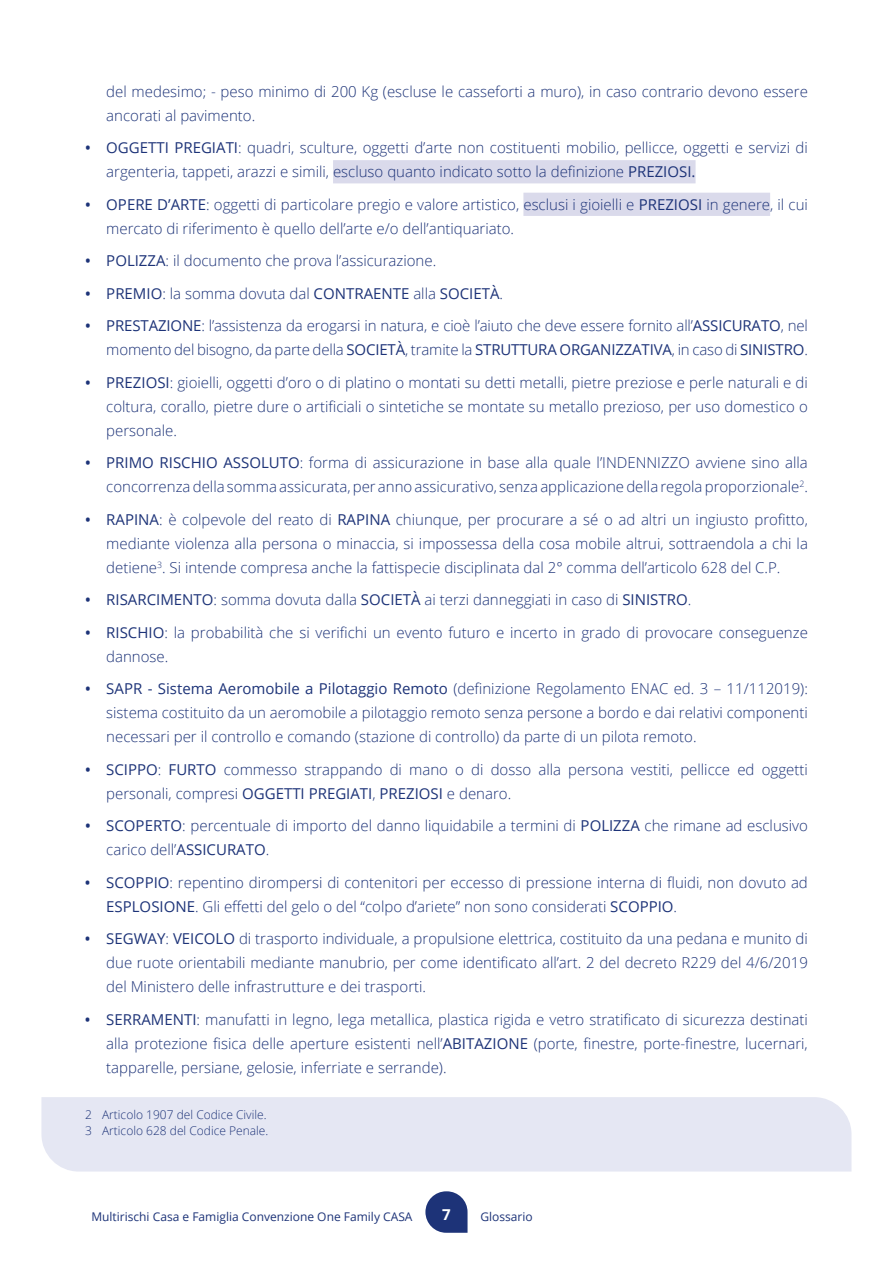
<style>
.page{position:relative;width:893px;height:1263px;background:#fff}
.page>*{position:absolute;margin:0;border:0;box-sizing:border-box;transform-origin:0 0}
.t1{font:300 15px/24px "Open Sans";color:#1d3378}
.t2{font:15px "Open Sans";color:#1d3378}
.t3{font:700 15px "Open Sans";color:#fff}
.t4{font:12px "Open Sans";color:#1d3378}
.t5{font:300 12px/16.5px "Open Sans";color:#1d3378}
.s1{font-weight:600}
.s2{font-weight:400}
.s3{font-weight:300}
</style>
<div class="page">
<svg style="left:425px;top:1191px;width:43px;height:42px"></svg>
<div style="left:41px;top:1097px;width:810px;height:74px;background:#e5e7f3"></div>
<div style="left:333px;top:160px;width:363px;height:23px;background:#dadaeb"></div>
<div style="left:523px;top:193px;width:247px;height:23px;background:#dadaeb"></div>
<p class="t1" style="left:106px;top:79px;width:703px">del medesimo; - peso minimo di 200 Kg (escluse le casseforti a muro), in caso contrario devono essere ancorati al pavimento.</p>
<p class="t1" style="left:106px;top:135px;width:703px;text-indent:-21px"><span class="s1">•</span> <span class="s2">OGGETTI PREGIATI</span>: quadri, sculture, oggetti d’arte non costituenti mobilio, pellicce, oggetti e servizi di argenteria, tappeti, arazzi e simili, escluso quanto indicato sotto la definizione <span class="s2">PREZIOSI.</span></p>
<p class="t1" style="left:106px;top:192px;width:703px;text-indent:-21px"><span class="s1">•</span> <span class="s2">OPERE D’ARTE</span>: oggetti di particolare pregio e valore artistico, esclusi i gioielli e <span class="s2">PREZIOSI</span> in genere, il cui mercato di riferimento è quello dell’arte e/o dell’antiquariato.</p>
<p class="t1" style="left:85px;top:248px;width:353px"><span class="s1">•</span> <span class="s2">POLIZZA</span>: il documento che prova l’assicurazione.</p>
<p class="t2" style="left:85px;top:283px;width:420px"><span class="s1">•</span> PREMIO<span class="s3">: la somma dovuta dal</span> CONTRAENTE <span class="s3">alla</span> SOCIETÀ<span class="s3">.</span></p>
<p class="t1" style="left:85px;top:313px;width:724px;text-align:right"><span class="s1">•</span> <span class="s2">PRESTAZIONE</span>: l’assistenza da erogarsi in natura, e cioè l’aiuto che deve essere fornito all’<span class="s2">ASSICURATO</span>, nel momento del bisogno, da parte della <span class="s2">SOCIETÀ</span>, tramite la <span class="s2">STRUTTURA ORGANIZZATIVA</span>, in caso di <span class="s2">SINISTRO</span>.</p>
<p class="t1" style="left:106px;top:370px;width:703px;text-align:justify;text-indent:-21px"><span class="s1">•</span> <span class="s2">PREZIOSI</span>: gioielli, oggetti d’oro o di platino o montati su detti metalli, pietre preziose e perle naturali e di coltura, corallo, pietre dure o artificiali o sintetiche se montate su metallo prezioso, per uso domestico o personale.</p>
<p class="t1" style="left:85px;top:450px;width:724px;text-align:right"><span class="s1">•</span> <span class="s2">PRIMO RISCHIO ASSOLUTO</span>: forma di assicurazione in base alla quale l’INDENNIZZO avviene sino alla concorrenza della somma assicurata, per anno assicurativo, senza applicazione della regola proporzionale<sup>2</sup>.</p>
<p class="t1" style="left:106px;top:507px;width:703px;text-align:justify;text-indent:-21px"><span class="s1">•</span> <span class="s2">RAPINA</span>: è colpevole del reato di <span class="s2">RAPINA</span> chiunque, per procurare a sé o ad altri un ingiusto profitto, mediante violenza alla persona o minaccia, si impossessa della cosa mobile altrui, sottraendola a chi la detiene<sup>3</sup>. Si intende compresa anche la fattispecie disciplinata dal 2° comma dell’articolo 628 del C.P.</p>
<p class="t1" style="left:85px;top:587px;width:608px"><span class="s1">•</span> <span class="s2">RISARCIMENTO</span>: somma dovuta dalla <span class="s2">SOCIETÀ</span> ai terzi danneggiati in caso di <span class="s2">SINISTRO</span>.</p>
<p class="t1" style="left:106px;top:620px;width:703px;text-indent:-21px"><span class="s1">•</span> <span class="s2">RISCHIO</span>: la probabilità che si verifichi un evento futuro e incerto in grado di provocare conseguenze dannose.</p>
<p class="t1" style="left:106px;top:676px;width:703px;text-align:justify;text-indent:-21px"><span class="s1">•</span> <span class="s2">SAPR - Sistema Aeromobile a Pilotaggio Remoto</span> (definizione Regolamento ENAC ed. 3 – 11/112019): sistema costituito da un aeromobile a pilotaggio remoto senza persone a bordo e dai relativi componenti necessari per il controllo e comando (stazione di controllo) da parte di un pilota remoto.</p>
<p class="t1" style="left:106px;top:757px;width:703px;text-indent:-21px"><span class="s1">•</span> <span class="s2">SCIPPO</span>: <span class="s2">FURTO</span> commesso strappando di mano o di dosso alla persona vestiti, pellicce ed oggetti personali, compresi <span class="s2">OGGETTI PREGIATI</span>, <span class="s2">PREZIOSI</span> e denaro.</p>
<p class="t1" style="left:106px;top:813px;width:703px;text-indent:-21px"><span class="s1">•</span> <span class="s2">SCOPERTO</span>: percentuale di importo del danno liquidabile a termini di <span class="s2">POLIZZA</span> che rimane ad esclusivo carico dell’<span class="s2">ASSICURATO</span>.</p>
<p class="t1" style="left:106px;top:870px;width:703px;text-indent:-21px"><span class="s1">•</span> <span class="s2">SCOPPIO</span>: repentino dirompersi di contenitori per eccesso di pressione interna di fluidi, non dovuto ad<br><span class="s2">ESPLOSIONE</span>. Gli effetti del gelo o del “colpo d’ariete” non sono considerati <span class="s2">SCOPPIO</span>.</p>
<p class="t1" style="left:106px;top:926px;width:703px;text-align:justify;text-indent:-21px"><span class="s1">•</span> <span class="s2">SEGWAY</span>: <span class="s2">VEICOLO</span> di trasporto individuale, a propulsione elettrica, costituito da una pedana e munito di due ruote orientabili mediante manubrio, per come identificato all’art. 2 del decreto R229 del 4/6/2019 del Ministero delle infrastrutture e dei trasporti.</p>
<p class="t1" style="left:106px;top:1007px;width:703px;text-align:justify;text-indent:-21px"><span class="s1">•</span> <span class="s2">SERRAMENTI</span>: manufatti in legno, lega metallica, plastica rigida e vetro stratificato di sicurezza destinati alla protezione fisica delle aperture esistenti nell’<span class="s2">ABITAZIONE</span> (porte, finestre, porte-finestre, lucernari, tapparelle, persiane, gelosie, inferriate e serrande).</p>
<p class="t5" style="left:85px;top:1106px;width:185px">2 Articolo 1907 del Codice Civile.<br>3 Articolo 628 del Codice Penale.</p>
<p class="t4" style="left:91px;top:1208px;width:323px">Multirischi Casa e Famiglia Convenzione One Family CASA</p>
<p class="t3" style="left:442px;top:1204px;width:10px">7</p>
<p class="t4" style="left:480px;top:1208px;width:54px">Glossario</p>
</div>
